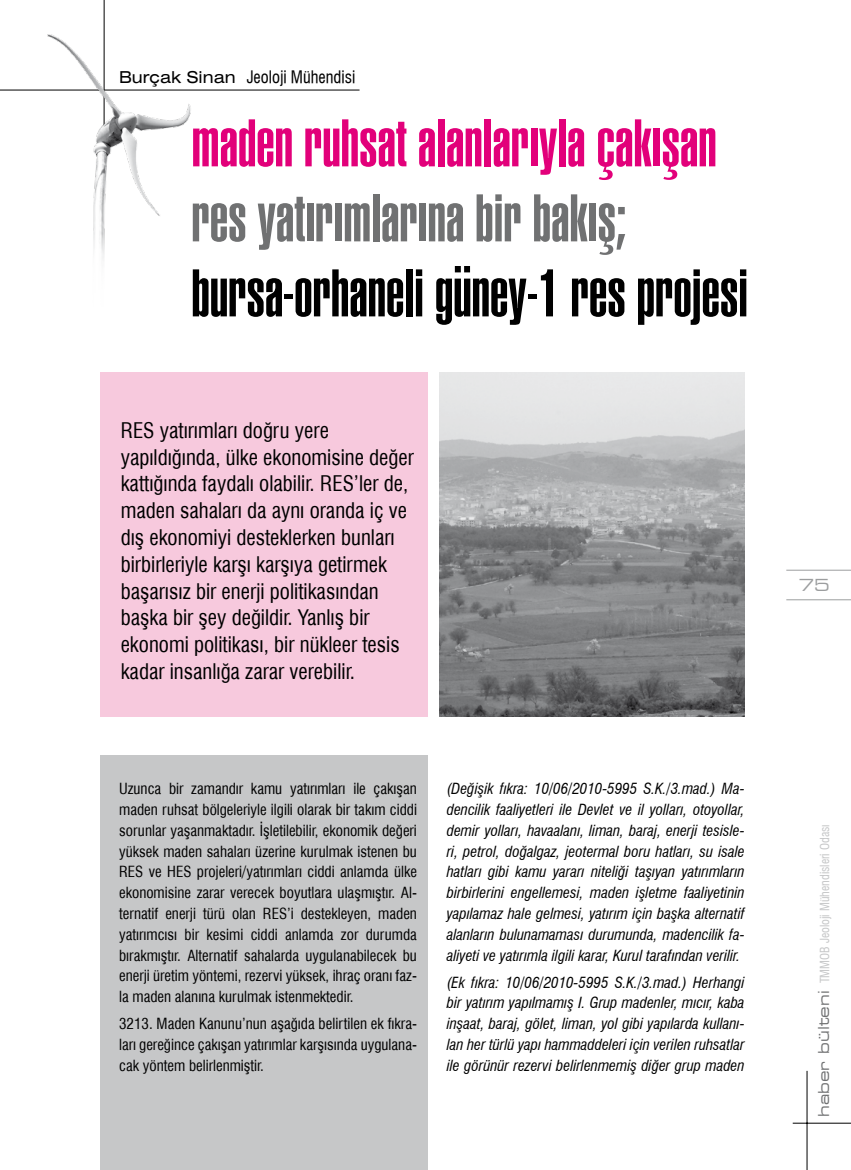
<style>
.page{position:relative;width:851px;height:1170px;background:#fff}
.page>*{position:absolute;margin:0;border:0;box-sizing:border-box;transform-origin:0 0}
.t1{font:700 66px "TFF Hlv Ult Cmprs";color:#000}
.t2{font:700 66px "TFF Hlv Ult Cmprs";color:#e2007a}
.t3{font:700 66px "TFF Hlv Ult Cmprs";color:#707172}
.t4{font:condensed 21px/26.7px "Swiss 721 BT";color:#000}
.t5{font:16.5px "Swiss 721 Condensed BT";color:#000}
.t6{font:expanded 16.5px "Square 721 BT";color:#9c9e9f}
.t7{font:italic condensed 15px/20.9px "Swiss 721 BT";color:#000;text-align:justify}
.t8{font:condensed 15px/20.9px "Swiss 721 BT";color:#000;text-align:justify}
.t9{font:12px "Swiss 721 Condensed BT";color:#c6c7c8}
.s1{font-family:"Swiss 721 BT";font-stretch:expanded}
.s2{font-family:"Square 721 BT";font-stretch:expanded;font-size:15px;color:#707172}
</style>
<div class="page">
<hr style="left:104px;top:0;width:1px;height:181px;background:#000">
<hr style="left:786px;top:569px;width:64px;height:1px;background:#9c9e9f">
<hr style="left:786px;top:599px;width:64px;height:1px;background:#9c9e9f">
<hr style="left:792px;top:1122px;width:58px;height:1px;background:#000">
<hr style="left:806px;top:1070px;width:1px;height:99px;background:#000">
<hr style="left:0;top:90px;width:359px;height:1px;background:#000">
<div style="left:100px;top:755px;width:328px;height:414px;background:#c6c7c8"></div>
<img style="left:34px;top:30px;width:196px;height:229px">
<div style="left:100px;top:372px;width:328px;height:344px;background:#f7c9dd"></div>
<img style="left:439px;top:372px;width:305px;height:344px">
<p class="t5" style="left:119px;top:67px;width:238px"><span class="s1">Burçak Sinan</span> Jeoloji Mühendisi</p>
<h1 class="t2" style="left:191px;top:105px;width:526px">maden ruhsat alanlarıyla çakışan</h1>
<h1 class="t3" style="left:191px;top:180px;width:437px">res yatırımlarına bir bakış;</h1>
<h1 class="t1" style="left:191px;top:255px;width:558px">bursa-orhaneli güney-1 res projesi</h1>
<p class="t4" style="left:121px;top:417px;width:294px">RES yatırımları doğru yere yapıldığında, ülke ekonomisine değer kattığında faydalı olabilir. RES’ler de, maden sahaları da aynı oranda iç ve dış ekonomiyi desteklerken bunları birbirleriyle karşı karşıya getirmek başarısız bir enerji politikasından başka bir şey değildir. Yanlış bir ekonomi politikası, bir nükleer tesis kadar insanlığa zarar verebilir.</p>
<p class="t8" style="left:119px;top:778px;width:299px">Uzunca bir zamandır kamu yatırımları ile çakışan maden ruhsat bölgeleriyle ilgili olarak bir takım ciddi sorunlar yaşanmaktadır. İşletilebilir, ekonomik değeri yüksek maden sahaları üzerine kurulmak istenen bu RES ve HES projeleri/yatırımları ciddi anlamda ülke ekonomisine zarar verecek boyutlara ulaşmıştır. Al&shy;ternatif enerji türü olan RES’i destekleyen, maden yatırımcısı bir kesimi ciddi anlamda zor durumda bırakmıştır. Alternatif sahalarda uygulanabilecek bu enerji üretim yöntemi, rezervi yüksek, ihraç oranı faz&shy;la maden alanına kurulmak istenmektedir.</p>
<p class="t8" style="left:119px;top:1013px;width:299px">3213. Maden Kanunu’nun aşağıda belirtilen ek fıkra&shy;ları gereğince çakışan yatırımlar karşısında uygulana&shy;cak yöntem belirlenmiştir.</p>
<p class="t7" style="left:446px;top:778px;width:299px">(Değişik fıkra: 10/06/2010-5995 S.K./3.mad.) Ma&shy;dencilik faaliyetleri ile Devlet ve il yolları, otoyollar, demir yolları, havaalanı, liman, baraj, enerji tesisle&shy;ri, petrol, doğalgaz, jeotermal boru hatları, su isale hatları gibi kamu yararı niteliği taşıyan yatırımların birbirlerini engellemesi, maden işletme faaliyetinin yapılamaz hale gelmesi, yatırım için başka alternatif alanların bulunamaması durumunda, madencilik fa&shy;aliyeti ve yatırımla ilgili karar, Kurul tarafından verilir.</p>
<p class="t7" style="left:446px;top:971px;width:299px">(Ek fıkra: 10/06/2010-5995 S.K./3.mad.) Herhangi bir yatırım yapılmamış I. Grup madenler, mıcır, kaba inşaat, baraj, gölet, liman, yol gibi yapılarda kullanı&shy;lan her türlü yapı hammaddeleri için verilen ruhsatlar ile görünür rezervi belirlenmemiş diğer grup maden</p>
<p class="t6" style="left:798px;top:575px;width:33px">75</p>
<p class="t9" style="left:817px;top:1116px;width:294px;rotate:-90deg"><span class="s2">haber bülteni</span> TMMOB Jeoloji Mühendisleri Odasý</p>
</div>
